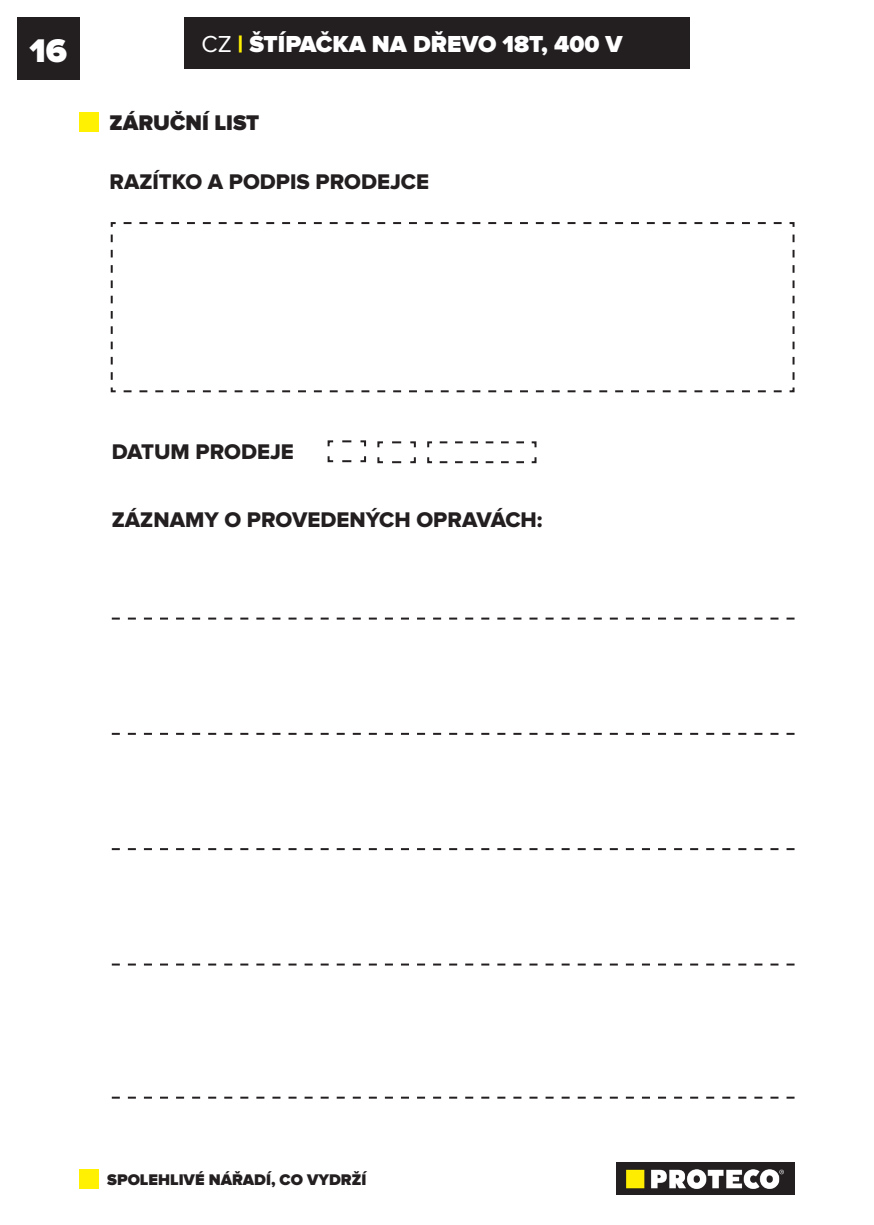
<style>
.page{position:relative;width:874px;height:1225px;background:#fff}
.page>*{position:absolute;margin:0;border:0;box-sizing:border-box;transform-origin:0 0}
.t1{font:900 34px "Proxima Nova";color:#fff}
.t2{font:900 24px "Proxima Nova";color:#fff}
.t3{font:22px "Proxima Nova Extrabld";color:#231f20}
.t4{font:900 22px "Proxima Nova";color:#231f20}
.t5{font:900 16px "Proxima Nova";color:#231f20}
.s1{font-weight:400}
.s2{color:#fff101}
</style>
<div class="page">
<div style="left:17px;top:17px;width:62px;height:62px;background:#231f20"></div>
<img style="left:616px;top:1162px;width:178px;height:33px">
<div style="left:79px;top:1169px;width:20px;height:19px;background:#fff101"></div>
<div style="left:184px;top:17px;width:505px;height:51px;background:#231f20"></div>
<div style="left:79px;top:112px;width:20px;height:20px;background:#fff101"></div>
<svg style="left:327px;top:440px;width:40px;height:23px"></svg>
<svg style="left:377px;top:441px;width:39px;height:23px"></svg>
<svg style="left:427px;top:441px;width:110px;height:23px"></svg>
<svg style="left:112px;top:733px;width:682px;height:2px"></svg>
<svg style="left:112px;top:848px;width:682px;height:2px"></svg>
<svg style="left:112px;top:963px;width:682px;height:2px"></svg>
<svg style="left:112px;top:1096px;width:682px;height:2px"></svg>
<svg style="left:112px;top:617px;width:682px;height:2px"></svg>
<svg style="left:110px;top:222px;width:685px;height:171px"></svg>
<h1 class="t1" style="left:29px;top:31px;width:39px">16</h1>
<p class="t2" style="left:201px;top:30px;width:422px"><span class="s1">CZ</span> <span class="s2">|</span> ŠTÍPAČKA NA DŘEVO 18T, 400 V</p>
<p class="t4" style="left:109px;top:110px;width:151px">ZÁRUČNÍ LIST</p>
<p class="t3" style="left:109px;top:169px;width:321px">RAZÍTKO A PODPIS PRODEJCE</p>
<p class="t3" style="left:112px;top:439px;width:183px">DATUM PRODEJE</p>
<p class="t3" style="left:112px;top:507px;width:432px">ZÁZNAMY O PROVEDENÝCH OPRAVÁCH:</p>
<p class="t5" style="left:107px;top:1170px;width:260px">SPOLEHLIVÉ NÁŘADÍ, CO VYDRŽÍ</p>
</div>
